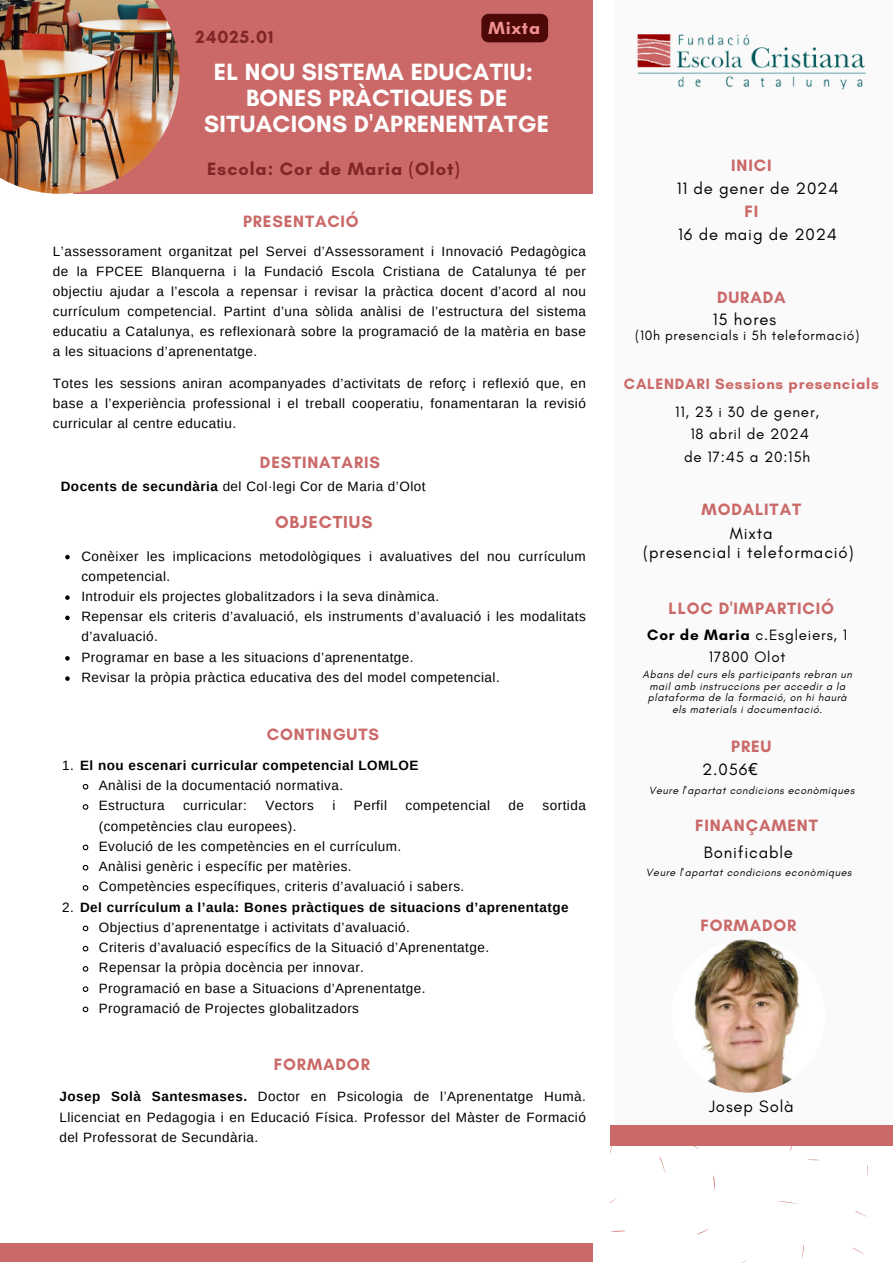
<style>
.page{position:relative;width:893px;height:1264px;background:#fff}
.page>*{position:absolute;margin:0;border:0;box-sizing:border-box;transform-origin:0 0}
.t1{font:700 24px/25.8px "Glacial Indifference";letter-spacing:.01em;color:#fff;text-align:center}
.t2{font:700 18.15px "Glacial Indifference";letter-spacing:.05em;color:#802626}
.t3{font:700 18px "Glacial Indifference";letter-spacing:.05em;color:#802626}
.t4{font:700 18px "Glacial Indifference";letter-spacing:.05em;color:#f19090}
.t5{font:700 17.7px "Glacial Indifference";letter-spacing:.05em;color:#cb6969}
.t6{font:700 16.8px "Glacial Indifference";letter-spacing:.05em;color:#cb6969}
.t7{font:16.8px "Glacial Indifference";letter-spacing:.05em;color:#000}
.t8{font:16.65px "Glacial Indifference";letter-spacing:.05em;color:#000}
.t9{font:15.3px/22.4px "Glacial Indifference";letter-spacing:.05em;color:#000;text-align:center}
.t10{font:700 15.3px "Glacial Indifference";letter-spacing:.05em;color:#cb6969}
.t11{font:13.65px "Glacial Indifference";letter-spacing:.05em;color:#000}
.t12{font:13.5px/20px "Arimo";letter-spacing:.035em;color:#000;text-align:justify}
.t13{font:700 13.5px "Arimo";letter-spacing:.035em;color:#000}
.t14{font:italic 10.8px/11.7px "Glacial Indifference";letter-spacing:.05em;color:#000;text-align:center}
.s1{font-weight:700}
.s2{font-weight:400}
.s3{font-family:"Noto Sans"}
</style>
<div class="page">
<div style="left:615px;top:0;width:277px;height:1125px;background:#fafafa"></div>
<div style="left:610px;top:1125px;width:282px;height:20px;background:#cb6969"></div>
<svg style="left:713px;top:1176px;width:2px;height:14px"></svg>
<svg style="left:659px;top:1156px;width:6px;height:16px"></svg>
<svg style="left:778px;top:1200px;width:15px;height:3px"></svg>
<svg style="left:698px;top:1229px;width:10px;height:5px"></svg>
<svg style="left:807px;top:1159px;width:12px;height:1px"></svg>
<svg style="left:855px;top:1210px;width:11px;height:6px"></svg>
<svg style="left:852px;top:1248px;width:11px;height:5px"></svg>
<svg style="left:692px;top:1145px;width:7px;height:4px"></svg>
<img style="left:671px;top:938px;width:154px;height:154px;border-radius:50%">
<img style="left:637px;top:34px;width:230px;height:56px">
<div style="left:0;top:1243px;width:592px;height:19px;background:#cb6969"></div>
<div style="left:74px;top:0;width:518px;height:194px;background:#cb6969"></div>
<img style="left:0;top:0;width:179px;height:194px">
<svg style="left:65px;top:555px;width:5px;height:4px"></svg>
<svg style="left:65px;top:595px;width:5px;height:5px"></svg>
<svg style="left:65px;top:615px;width:5px;height:5px"></svg>
<svg style="left:65px;top:656px;width:5px;height:4px"></svg>
<svg style="left:65px;top:676px;width:5px;height:5px"></svg>
<div style="left:481px;top:14px;width:67px;height:28px;background:#4d0808"></div>
<svg style="left:82px;top:783px;width:7px;height:7px"></svg>
<svg style="left:82px;top:804px;width:7px;height:6px"></svg>
<svg style="left:82px;top:844px;width:7px;height:7px"></svg>
<svg style="left:82px;top:864px;width:7px;height:7px"></svg>
<svg style="left:82px;top:885px;width:7px;height:6px"></svg>
<svg style="left:82px;top:925px;width:7px;height:7px"></svg>
<svg style="left:82px;top:945px;width:7px;height:7px"></svg>
<svg style="left:82px;top:966px;width:7px;height:6px"></svg>
<svg style="left:82px;top:986px;width:7px;height:6px"></svg>
<svg style="left:82px;top:1006px;width:7px;height:7px"></svg>
<p class="t3" style="left:195px;top:26px;width:79px">24025.01</p>
<p class="t4" style="left:488px;top:17px;width:53px">Mixta</p>
<p class="t1" style="left:214px;top:59px;width:321px">EL NOU SISTEMA EDUCATIU:</p>
<p class="t1" style="left:204px;top:84px;width:346px">BONES PRÀCTIQUES DE<br>SITUACIONS D'APRENENTATGE</p>
<p class="t2" style="left:207px;top:158px;width:254px">Escola: Cor de Maria (Olot)</p>
<p class="t6" style="left:243px;top:211px;width:117px">PRESENTACIÓ</p>
<p class="t12" style="left:53px;top:242px;width:534px">L’assessorament organitzat pel Servei d’Assessorament i Innovació Pedagògica de la FPCEE Blanquerna i la Fundació Escola Cristiana de Catalunya té per objectiu ajudar a l’escola a repensar i revisar la pràctica docent d’acord al nou currículum competencial. Partint d’una sòlida anàlisi de l’estructura del sistema educatiu a Catalunya, es reflexionarà sobre la programació de la matèria en base a les situacions d’aprenentatge.</p>
<p class="t12" style="left:53px;top:373px;width:534px">Totes les sessions aniran acompanyades d’activitats de reforç i reflexió que, en base a l’experiència professional i el treball cooperatiu, fonamentaran la revisió curricular al centre educatiu.</p>
<p class="t6" style="left:260px;top:451px;width:122px">DESTINATARIS</p>
<p class="t12" style="left:61px;top:476px;width:366px"><span class="s1">Docents de secundària</span> del Col·legi Cor de Maria d’Olot</p>
<p class="t5" style="left:275px;top:511px;width:99px">OBJECTIUS</p>
<p class="t12" style="left:81px;top:545px;width:506px">Conèixer les implicacions metodològiques i avaluatives del nou currículum competencial.</p>
<p class="t12" style="left:81px;top:586px;width:359px">Introduir els projectes globalitzadors i la seva dinàmica.</p>
<p class="t12" style="left:81px;top:606px;width:506px">Repensar els criteris d’avaluació, els instruments d’avaluació i les modalitats d’avaluació.</p>
<p class="t12" style="left:81px;top:647px;width:334px">Programar en base a les situacions d’aprenentatge.</p>
<p class="t12" style="left:81px;top:667px;width:420px">Revisar la pròpia pràctica educativa des del model competencial.</p>
<p class="t6" style="left:267px;top:723px;width:114px">CONTINGUTS</p>
<p class="t13" style="left:62px;top:757px;width:358px"><span class="s2">1.</span> El nou escenari curricular competencial LOMLOE</p>
<p class="t12" style="left:99px;top:775px;width:246px">Anàlisi de la documentació normativa.</p>
<p class="t12" style="left:99px;top:795px;width:67px">Estructura</p>
<p class="t12" style="left:183px;top:795px;width:65px">curricular:</p>
<p class="t12" style="left:265px;top:795px;width:50px">Vectors</p>
<p class="t12" style="left:332px;top:795px;width:4px">i</p>
<p class="t12" style="left:354px;top:795px;width:35px">Perfil</p>
<p class="t12" style="left:405px;top:795px;width:86px">competencial</p>
<p class="t12" style="left:508px;top:795px;width:17px">de</p>
<p class="t12" style="left:542px;top:795px;width:45px">sortida</p>
<p class="t12" style="left:99px;top:816px;width:199px">(competències clau europees).</p>
<p class="t12" style="left:99px;top:836px;width:304px">Evolució de les competències en el currículum.</p>
<p class="t12" style="left:99px;top:856px;width:254px">Anàlisi genèric i específic per matèries.</p>
<p class="t12" style="left:99px;top:876px;width:367px">Competències específiques, criteris d’avaluació i sabers.</p>
<p class="t13" style="left:62px;top:899px;width:508px"><span class="s2">2.</span> Del currículum a l’aula: Bones pràctiques de situacions d’aprenentatge</p>
<p class="t12" style="left:99px;top:917px;width:313px">Objectius d’aprenentatge i activitats d’avaluació.</p>
<p class="t12" style="left:99px;top:937px;width:392px">Criteris d’avaluació específics de la Situació d’Aprenentatge.</p>
<p class="t12" style="left:99px;top:957px;width:267px">Repensar la pròpia docència per innovar.</p>
<p class="t12" style="left:99px;top:977px;width:328px">Programació en base a Situacions d’Aprenentatge.</p>
<p class="t12" style="left:99px;top:998px;width:262px">Programació de Projectes globalitzadors</p>
<p class="t6" style="left:274px;top:1054px;width:97px">FORMADOR</p>
<p class="t12" style="left:59px;top:1086px;width:528px"><span class="s1">Josep Solà Santesmases.</span> Doctor en Psicologia de l’Aprenentatge Humà.<br>Llicenciat en Pedagogia i en Educació Física. Professor del Màster de Formació del Professorat de Secundària.</p>
<p class="t6" style="left:731px;top:155px;width:42px">INICI</p>
<p class="t6" style="left:744px;top:201px;width:15px">FI</p>
<p class="t7" style="left:678px;top:224px;width:160px">16 de maig de 2024</p>
<p class="t7" style="left:676px;top:178px;width:163px">11 de gener de 2024</p>
<p class="t6" style="left:717px;top:286px;width:70px">DURADA</p>
<p class="t7" style="left:712px;top:309px;width:65px">15 hores</p>
<p class="t11" style="left:635px;top:327px;width:226px">(10h presencials i 5h teleformació)</p>
<p class="t10" style="left:624px;top:374px;width:256px">CALENDARI Sessions presencials</p>
<p class="t9" style="left:675px;top:400px;width:145px">11, 23 i 30 de gener,</p>
<p class="t9" style="left:690px;top:422px;width:120px">18 abril de 2024</p>
<p class="t9" style="left:684px;top:445px;width:128px">de 17:45 a 20:15h</p>
<p class="t6" style="left:701px;top:499px;width:101px">MODALITAT</p>
<p class="t7" style="left:729px;top:522px;width:44px">Mixta</p>
<p class="t7" style="left:643px;top:542px;width:212px">(presencial i teleformació)</p>
<p class="t6" style="left:668px;top:597px;width:167px">LLOC D'IMPARTICIÓ</p>
<p class="t9" style="left:647px;top:623px;width:201px"><span class="s1">Cor de Maria</span> c.Esgleiers, 1<br>17800 Olot</p>
<p class="t14" style="left:642px;top:668px;width:211px">Abans del curs els participants rebran un mail amb instruccions per accedir a la plataforma de la formació, on hi haurà els materials i documentació.</p>
<p class="t6" style="left:731px;top:736px;width:42px">PREU</p>
<p class="t7" style="left:702px;top:759px;width:57px">2.056<span class="s3">€</span></p>
<p class="t14" style="left:648px;top:784px;width:207px">Veure l'apartat condicions econòmiques</p>
<p class="t6" style="left:695px;top:815px;width:124px">FINANÇAMENT</p>
<p class="t8" style="left:704px;top:841px;width:91px">Bonificable</p>
<p class="t14" style="left:645px;top:866px;width:207px">Veure l'apartat condicions econòmiques</p>
<p class="t6" style="left:700px;top:915px;width:97px">FORMADOR</p>
<p class="t7" style="left:709px;top:1095px;width:86px">Josep Solà</p>
</div>
